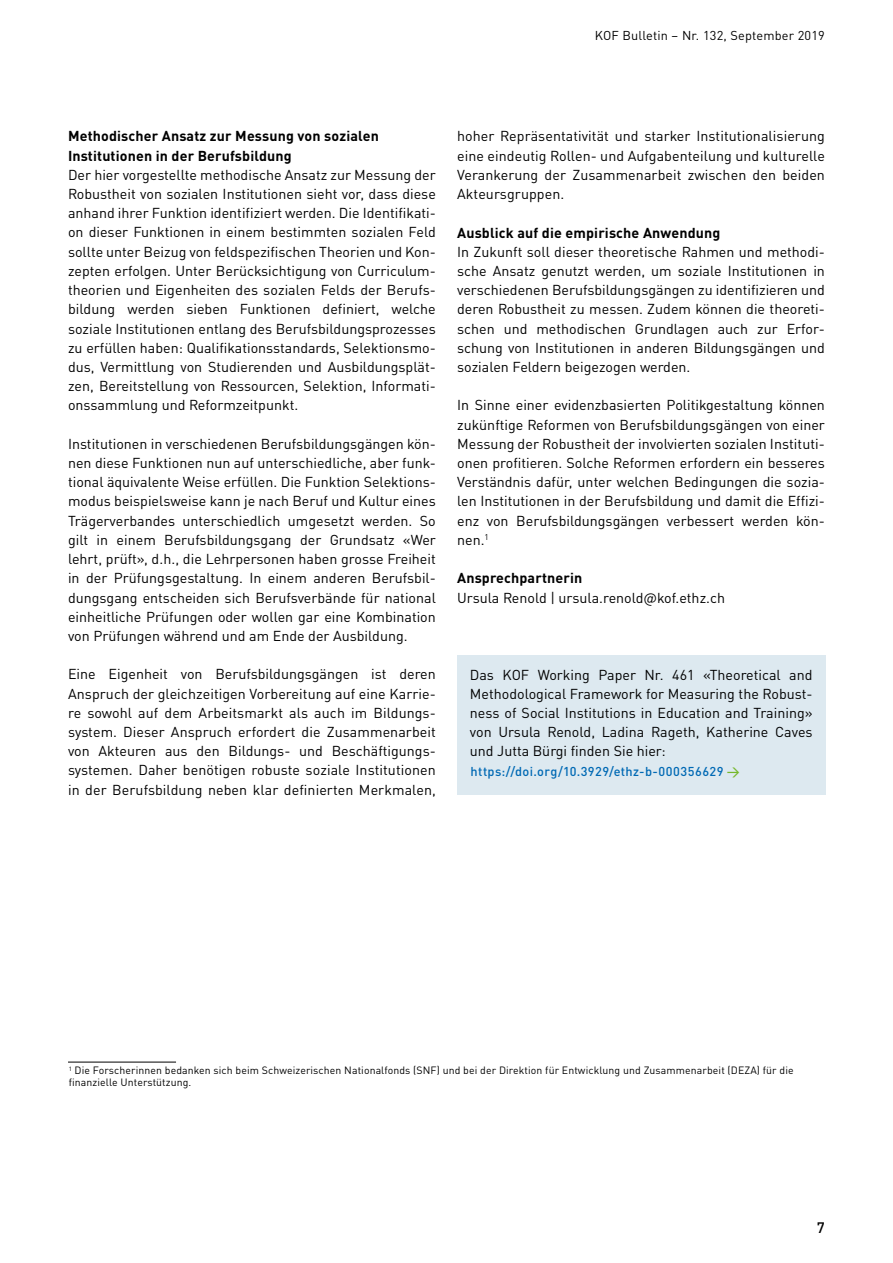
<style>
.page{position:relative;width:893px;height:1263px;background:#fff}
.page>*{position:absolute;margin:0;border:0;box-sizing:border-box;transform-origin:0 0}
.t1{font:500 15px "DIN Pro";color:#000}
.t2{font:14.25px/19.2px "DIN Pro";color:#000;text-align:justify}
.t3{font:700 14.25px/19.2px "DIN Pro";letter-spacing:.01em;color:#000}
.t4{font:500 12.75px "DIN Pro";letter-spacing:.035em;color:#0069b4}
.t5{font:12.75px "DIN Pro";letter-spacing:.01em;color:#000}
.t6{font:10.5px/12px "DIN Pro";letter-spacing:.01em;color:#000}
.s1{color:#76b82a}
</style>
<div class="page">
<hr style="left:68px;top:1062px;width:108px;height:1px;background:#000">
<div style="left:457px;top:655px;width:368px;height:140px;background:#dde9f0"></div>
<p class="t5" style="left:595px;top:25px;width:232px">KOF Bulletin – Nr. 132, September 2019</p>
<p class="t3" style="left:68px;top:125px;width:312px">Methodischer Ansatz zur Messung von sozialen<br>Institutionen in der Berufsbildung</p>
<p class="t2" style="left:68px;top:164px;width:369px">Der hier vorgestellte methodische Ansatz zur Messung der Robustheit von sozialen Institutionen sieht vor, dass diese anhand ihrer Funktion identifiziert werden. Die Identifikati&shy;on dieser Funktionen in einem bestimmten sozialen Feld sollte unter Beizug von feldspezifischen Theorien und Kon&shy;zepten erfolgen. Unter Berücksichtigung von Curriculum&shy;theorien und Eigenheiten des sozialen Felds der Berufs&shy;bildung werden sieben Funktionen definiert, welche soziale Institutionen entlang des Berufsbildungsprozesses zu erfüllen haben: Qualifikationsstandards, Selektionsmo&shy;dus, Vermittlung von Studierenden und Ausbildungsplät&shy;zen, Bereitstellung von Ressourcen, Selektion, Informati&shy;onssammlung und Reformzeitpunkt.</p>
<p class="t2" style="left:68px;top:433px;width:369px">Institutionen in verschiedenen Berufsbildungsgängen kön&shy;nen diese Funktionen nun auf unterschiedliche, aber funk&shy;tional äquivalente Weise erfüllen. Die Funktion Selektions&shy;modus beispielsweise kann je nach Beruf und Kultur eines Trägerverbandes unterschiedlich umgesetzt werden. So gilt in einem Berufsbildungsgang der Grundsatz «Wer lehrt, prüft», d.h., die Lehrpersonen haben grosse Freiheit in der Prüfungsgestaltung. In einem anderen Berufsbil&shy;dungsgang entscheiden sich Berufsverbände für national einheitliche Prüfungen oder wollen gar eine Kombination von Prüfungen während und am Ende der Ausbildung.</p>
<p class="t2" style="left:68px;top:663px;width:369px;text-align:left">Eine Eigenheit von Berufsbildungsgängen ist deren Anspruch der gleichzeitigen Vorbereitung auf eine Karrie&shy;re sowohl auf dem Arbeitsmarkt als auch im Bildungs&shy;system. Dieser Anspruch erfordert die Zusammenarbeit von Akteuren aus den Bildungs- und Beschäftigungs-- systemen. Daher benötigen robuste soziale Institutionen in der Berufsbildung neben klar definierten Merkmalen,</p>
<p class="t2" style="left:457px;top:125px;width:369px">hoher Repräsentativität und starker Institutionalisierung eine eindeutig Rollen- und Aufgabenteilung und kulturelle Verankerung der Zusammenarbeit zwischen den beiden Akteursgruppen.</p>
<p class="t3" style="left:457px;top:221px;width:265px">Ausblick auf die empirische Anwendung</p>
<p class="t2" style="left:457px;top:241px;width:369px;text-align:left">In Zukunft soll dieser theoretische Rahmen und methodi&shy;sche Ansatz genutzt werden, um soziale Institutionen in verschiedenen Berufsbildungsgängen zu identifizieren und deren Robustheit zu messen. Zudem können die theoreti&shy;schen und methodischen Grundlagen auch zur Erfor&shy;schung von Institutionen in anderen Bildungsgängen und sozialen Feldern beigezogen werden.</p>
<p class="t2" style="left:457px;top:394px;width:369px">In Sinne einer evidenzbasierten Politikgestaltung können zukünftige Reformen von Berufsbildungsgängen von einer Messung der Robustheit der involvierten sozialen Instituti&shy;onen profitieren. Solche Reformen erfordern ein besseres Verständnis dafür, unter welchen Bedingungen die sozia&shy;len Institutionen in der Berufsbildung und damit die Effizi&shy;enz von Berufsbildungsgängen verbessert werden kön&shy;nen.<sup>1</sup></p>
<p class="t3" style="left:457px;top:567px;width:127px">Ansprechpartnerin</p>
<p class="t2" style="left:457px;top:586px;width:269px">Ursula Renold | ursula.renold@kof.ethz.ch</p>
<p class="t2" style="left:470px;top:663px;width:344px">Das KOF Working Paper Nr. 461 «Theoretical and Methodological Framework for Measuring the Robust&shy;ness of Social Institutions in Education and Training» von Ursula Renold, Ladina Rageth, Katherine Caves und Jutta Bürgi finden Sie hier:</p>
<p class="t4" style="left:471px;top:761px;width:271px">https://doi.org/10.3929/ethz-b-000356629 <span class="s1">→</span></p>
<p class="t6" style="left:69px;top:1063px;width:726px"><sup>1</sup> Die Forscherinnen bedanken sich beim Schweizerischen Nationalfonds (SNF) und bei der Direktion für Entwicklung und Zusammenarbeit (DEZA) für die finanzielle Unterstützung.</p>
<p class="t1" style="left:817px;top:1215px;width:9px">7</p>
</div>
